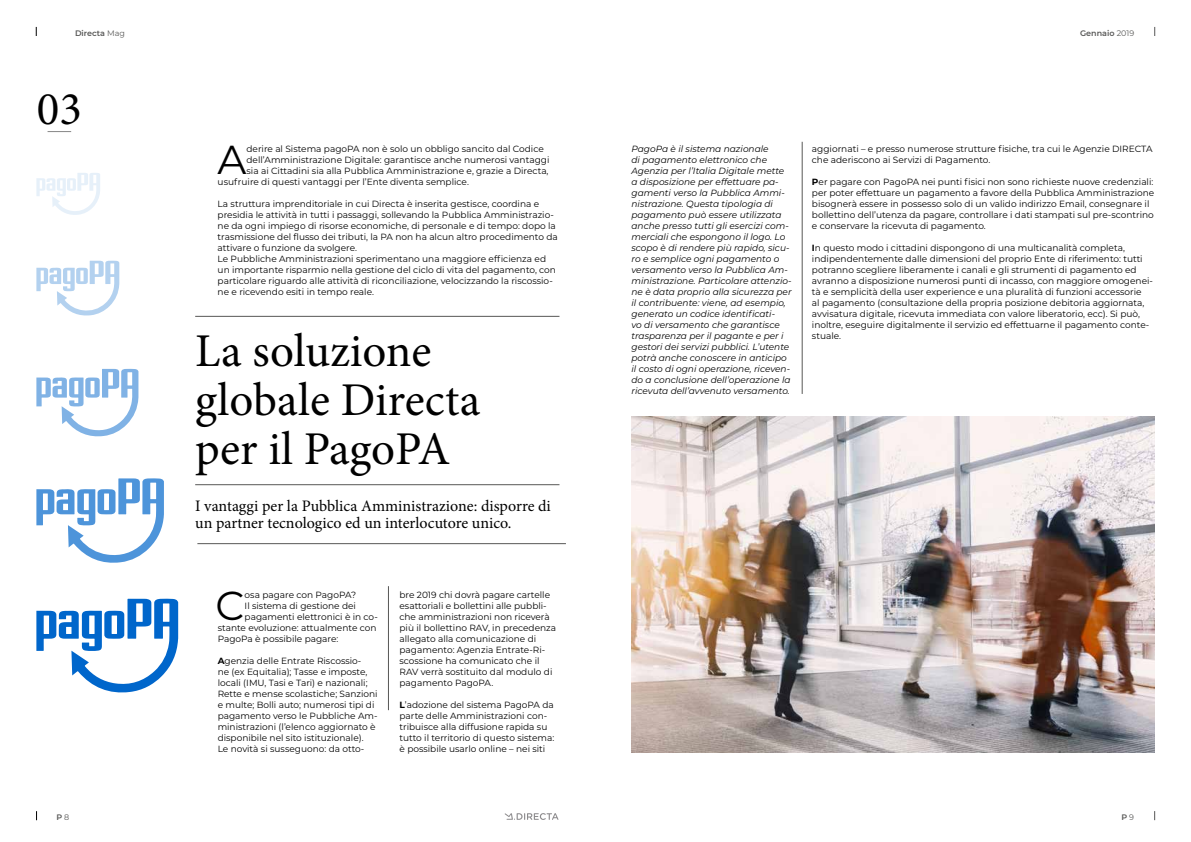
<style>
.page{position:relative;width:1191px;height:842px;background:#fff}
.page>*{position:absolute;margin:0;border:0;box-sizing:border-box;transform-origin:0 0}
.t1{font:47px/49px "Minion Pro";color:#000}
.t2{font:40.4px "Montserrat";color:#000}
.t3{font:16px/17px "Minion Pro";color:#000}
.t4{font:9px/11px "Montserrat";color:#000}
.t5{font:italic 9px/11px "Montserrat";color:#000}
.t6{font:600 8px "Montserrat";color:#575756}
.s1{font-weight:400}
.s2{font-weight:700}
</style>
<div class="page">
<svg style="left:504px;top:813px;width:54px;height:7px"></svg>
<hr style="left:195px;top:484px;width:364px;height:1px;background:#575756">
<svg style="left:48px;top:131px;width:23px;height:1px"></svg>
<hr style="left:197px;top:543px;width:369px;height:1px;background:#575756">
<hr style="left:388px;top:586px;width:1px;height:124px;background:#575756">
<hr style="left:195px;top:316px;width:364px;height:1px;background:#575756">
<hr style="left:802px;top:142px;width:1px;height:252px;background:#575756">
<svg style="left:36px;top:599px;width:143px;height:94px"></svg>
<svg style="left:36px;top:173px;width:64px;height:42px"></svg>
<svg style="left:36px;top:261px;width:84px;height:55px"></svg>
<svg style="left:36px;top:369px;width:103px;height:68px"></svg>
<svg style="left:36px;top:478px;width:128px;height:85px"></svg>
<img style="left:631px;top:417px;width:523px;height:336px">
<p class="t6" style="left:75px;top:27px;width:52px">Directa <span class="s1">Mag</span></p>
<p class="t6" style="left:1080px;top:27px;width:56px">Gennaio <span class="s1">2019</span></p>
<h1 class="t1" style="left:37px;top:84px;width:47px">03</h1>
<h2 class="t2" style="left:217px;top:132px;width:30px">A</h2>
<p class="t4" style="left:246px;top:143px;width:299px">derire al Sistema pagoPA non è solo un obbligo sancito dal Codice</p>
<p class="t4" style="left:246px;top:154px;width:304px">dell’Amministrazione Digitale: garantisce anche numerosi vantaggi</p>
<p class="t4" style="left:246px;top:165px;width:303px">sia ai Cittadini sia alla Pubblica Amministrazione e, grazie a Directa,</p>
<p class="t4" style="left:218px;top:176px;width:253px">usufruire di questi vantaggi per l’Ente diventa semplice.</p>
<p class="t4" style="left:218px;top:198px;width:342px">La struttura imprenditoriale in cui Directa è inserita gestisce, coordina e presidia le attività in tutti i passaggi, sollevando la Pubblica Amministrazio&shy;ne da ogni impiego di risorse economiche, di personale e di tempo: dopo la trasmissione del flusso dei tributi, la PA non ha alcun altro procedimento da attivare o funzione da svolgere.<br>Le Pubbliche Amministrazioni sperimentano una maggiore efficienza ed un importante risparmio nella gestione del ciclo di vita del pagamento, con particolare riguardo alle attività di riconciliazione, velocizzando la riscossio&shy;ne e ricevendo esiti in tempo reale.</p>
<h1 class="t1" style="left:195px;top:327px;width:287px">La soluzione globale Directa per il PagoPA</h1>
<h3 class="t3" style="left:195px;top:498px;width:357px">I vantaggi per la Pubblica Amministrazione: disporre di un partner tecnologico ed un interlocutore unico.</h3>
<h2 class="t2" style="left:215px;top:578px;width:31px">C</h2>
<p class="t4" style="left:245px;top:589px;width:113px">osa pagare con PagoPA?</p>
<p class="t4" style="left:245px;top:600px;width:113px">Il sistema di gestione dei</p>
<p class="t4" style="left:245px;top:611px;width:135px">pagamenti elettronici è in co-</p>
<p class="t4" style="left:218px;top:622px;width:160px">stante evoluzione: attualmente con</p>
<p class="t4" style="left:218px;top:633px;width:122px">PagoPa è possibile pagare:</p>
<p class="t4" style="left:218px;top:655px;width:161px"><span class="s2">A</span>genzia delle Entrate Riscossio-<br>ne (ex Equitalia); Tasse e imposte, locali (IMU, Tasi e Tari) e nazionali; Rette e mense scolastiche; Sanzioni e multe; Bolli auto; numerosi tipi di pagamento verso le Pubbliche Am&shy;ministrazioni (l’elenco aggiornato è disponibile nel sito istituzionale).<br>Le novità si susseguono: da otto-</p>
<p class="t4" style="left:399px;top:589px;width:158px">bre 2019 chi dovrà pagare cartelle esattoriali e bollettini alle pubbli&shy;che amministrazioni non riceverà più il bollettino RAV, in precedenza allegato alla comunicazione di pagamento: Agenzia Entrate-Ri&shy;scossione ha comunicato che il<br>RAV verrà sostituito dal modulo di pagamento PagoPA.</p>
<p class="t4" style="left:399px;top:699px;width:156px"><span class="s2">L</span>’adozione del sistema PagoPA da parte delle Amministrazioni con&shy;tribuisce alla diffusione rapida su tutto il territorio di questo sistema: è possibile usarlo online – nei siti</p>
<p class="t5" style="left:631px;top:143px;width:162px">PagoPa è il sistema nazionale<br>di pagamento elettronico che Agenzia per l’Italia Digitale mette a disposizione per effettuare pa&shy;gamenti verso la Pubblica Ammi&shy;nistrazione. Questa tipologia di pagamento può essere utilizzata anche presso tutti gli esercizi com&shy;merciali che espongono il logo. Lo scopo è di rendere più rapido, sicu&shy;ro e semplice ogni pagamento o versamento verso la Pubblica Am&shy;ministrazione. Particolare attenzio&shy;ne è data proprio alla sicurezza per il contribuente: viene, ad esempio, generato un codice identificati-<br>vo di versamento che garantisce trasparenza per il pagante e per i gestori dei servizi pubblici. L’utente potrà anche conoscere in anticipo il costo di ogni operazione, riceven&shy;do a conclusione dell’operazione la ricevuta dell’avvenuto versamento.</p>
<p class="t4" style="left:812px;top:143px;width:342px">aggiornati – e presso numerose strutture fisiche, tra cui le Agenzie DIRECTA che aderiscono ai Servizi di Pagamento.</p>
<p class="t4" style="left:812px;top:176px;width:344px"><span class="s2">P</span>er pagare con PagoPA nei punti fisici non sono richieste nuove credenziali: per poter effettuare un pagamento a favore della Pubblica Amministrazione bisognerà essere in possesso solo di un valido indirizzo Email, consegnare il bollettino dell’utenza da pagare, controllare i dati stampati sul pre-scontrino e conservare la ricevuta di pagamento.</p>
<p class="t4" style="left:812px;top:242px;width:342px"><span class="s2">I</span>n questo modo i cittadini dispongono di una multicanalità completa, indipendentemente dalle dimensioni del proprio Ente di riferimento: tutti potranno scegliere liberamente i canali e gli strumenti di pagamento ed avranno a disposizione numerosi punti di incasso, con maggiore omogenei&shy;tà e semplicità della user experience e una pluralità di funzioni accessorie<br>al pagamento (consultazione della propria posizione debitoria aggiornata, avvisatura digitale, ricevuta immediata con valore liberatorio, ecc). Si può, inoltre, eseguire digitalmente il servizio ed effettuarne il pagamento conte&shy;stuale.</p>
<p class="t6" style="left:56px;top:812px;width:15px">P <span class="s1">8</span></p>
<p class="t6" style="left:1121px;top:812px;width:14px">P <span class="s1">9</span></p>
</div>
